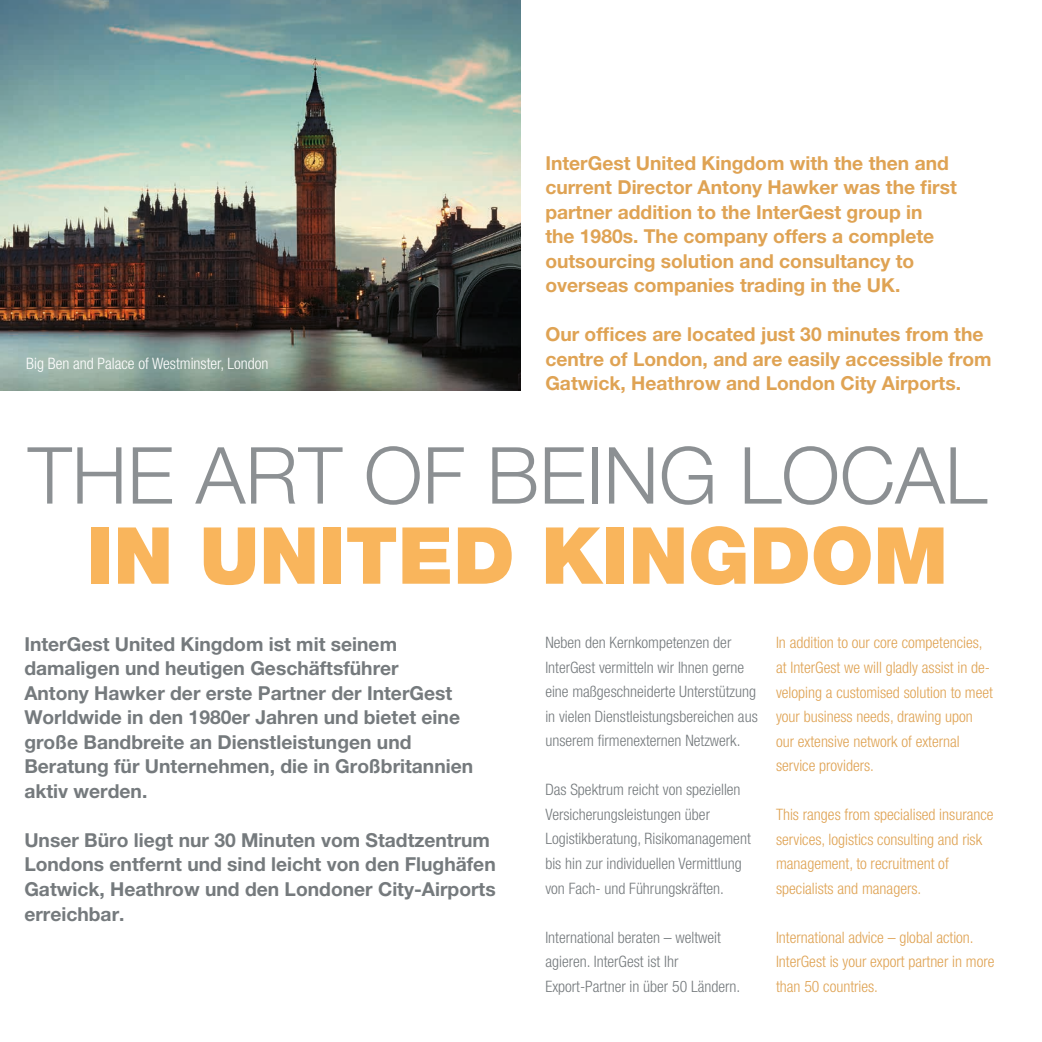
<style>
.page{position:relative;width:1042px;height:1042px;background:#fff}
.page>*{position:absolute;margin:0;border:0;box-sizing:border-box;transform-origin:0 0}
.t1{font:300 78.75px "Helvetica Neue LT Pro";color:#757a7d}
.t2{font:900 78.75px "Helvetica Neue LT Pro";color:#f9b55c}
.t3{font:700 19.25px/24.5px "Helvetica Neue LT Pro";color:#757a7d}
.t4{font:700 19.25px/24.5px "Helvetica Neue LT Pro";color:#dfa354}
.t5{font:300 condensed 15.75px/24.5px "Helvetica Neue LT Pro";color:#757a7d}
.t6{font:300 condensed 15.75px/24.5px "Helvetica Neue LT Pro";color:#dfa354}
.t7{font:300 condensed 15.75px "Helvetica Neue LT Pro";color:#fff}
</style>
<div class="page">
<img style="left:1px;top:0;width:519px;height:390px">
<p class="t7" style="left:26px;top:354px;width:244px">Big Ben and Palace of Westminster, London</p>
<p class="t4" style="left:545px;top:150px;width:413px">InterGest United Kingdom with the then and current Director Antony Hawker was the first partner addition to the InterGest group in<br>the 1980s. The company offers a complete outsourcing solution and consultancy to overseas companies trading in the UK.</p>
<p class="t4" style="left:545px;top:322px;width:448px">Our offices are located just 30 minutes from the centre of London, and are easily accessible from<br>Gatwick, Heathrow and London City Airports.</p>
<h1 class="t1" style="left:28px;top:427px;width:961px">THE ART OF BEING LOCAL</h1>
<h1 class="t2" style="left:87px;top:509px;width:862px">IN UNITED KINGDOM</h1>
<p class="t3" style="left:24px;top:631px;width:450px">InterGest United Kingdom ist mit seinem damaligen und heutigen Geschäftsführer<br>Antony Hawker der erste Partner der InterGest Worldwide in den 1980er Jahren und bietet eine große Bandbreite an Dienstleistungen und Beratung für Unternehmen, die in Großbritannien aktiv werden.</p>
<p class="t3" style="left:24px;top:827px;width:473px">Unser Büro liegt nur 30 Minuten vom Stadtzentrum Londons entfernt und sind leicht von den Flughäfen Gatwick, Heathrow und den Londoner City-Airports erreichbar.</p>
<p class="t5" style="left:545px;top:630px;width:214px">Neben den Kernkompetenzen der InterGest vermitteln wir Ihnen gerne eine maßgeschneiderte Unterstützung in vielen Dienstleistungsbereichen aus unserem firmenexternen Netzwerk.</p>
<p class="t5" style="left:545px;top:777px;width:207px">Das Spektrum reicht von speziellen Versicherungsleistungen über Logistikberatung, Risikomanagement bis hin zur individuellen Vermittlung von Fach- und Führungskräften.</p>
<p class="t5" style="left:545px;top:924px;width:196px">International beraten – weltweit agieren. InterGest ist Ihr<br>Export-Partner in über 50 Ländern.</p>
<p class="t6" style="left:776px;top:630px;width:218px">In addition to our core competencies, at InterGest we will gladly assist in de&shy;veloping a customised solution to meet your business needs, drawing upon our extensive network of external service providers.</p>
<p class="t6" style="left:776px;top:802px;width:219px">This ranges from specialised insurance services, logistics consulting and risk management, to recruitment of specialists and managers.</p>
<p class="t6" style="left:776px;top:924px;width:220px">International advice – global action.<br>InterGest is your export partner in more than 50 countries.</p>
</div>
